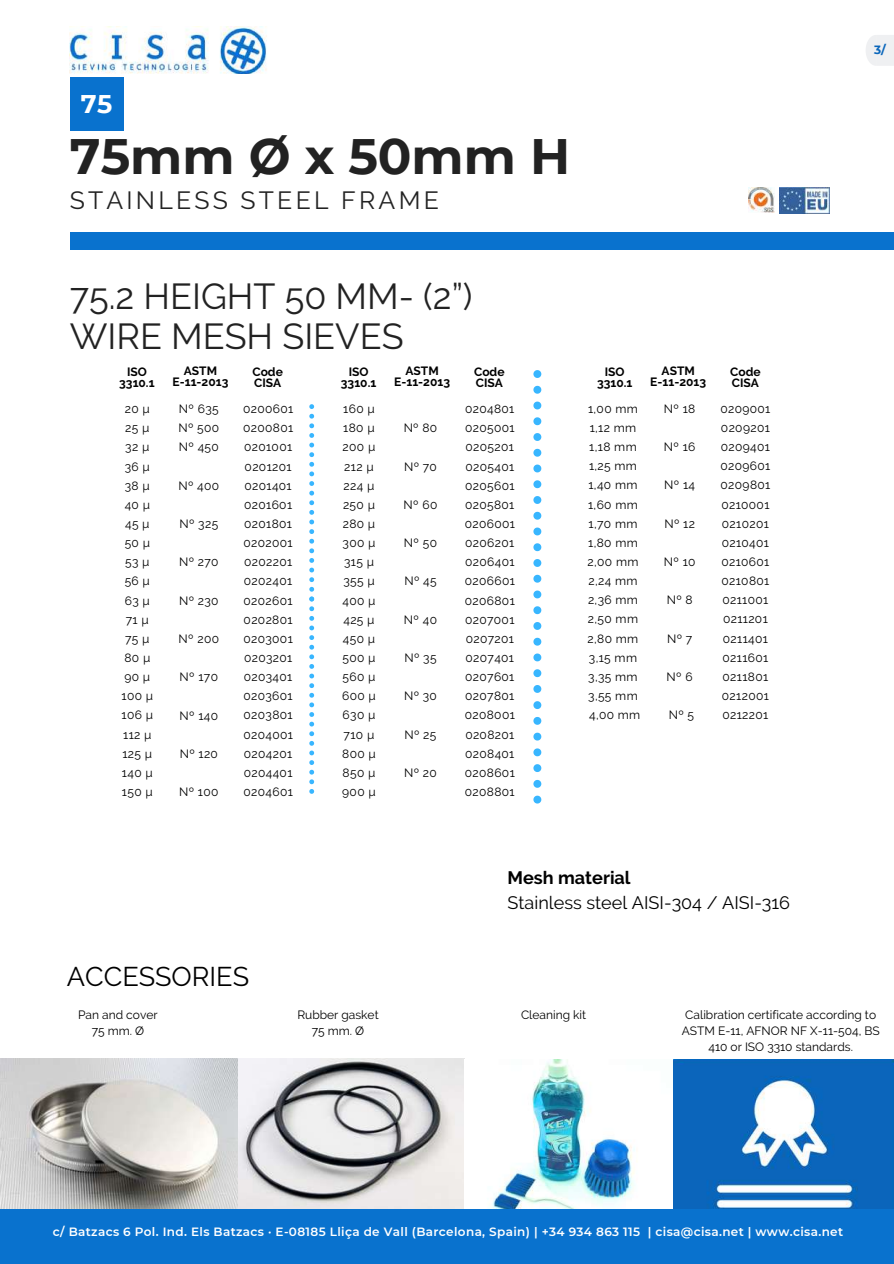
<style>
.page{position:relative;width:894px;height:1264px;background:#fff}
.page>*{position:absolute;margin:0;border:0;box-sizing:border-box;transform-origin:0 0}
.t1{font:700 49.65px "Montserrat";color:#222}
.t2{font:36px/39.5px "Raleway";color:#222}
.t3{font:27px "Raleway";color:#000}
.t4{font:700 25.5px "Montserrat";color:#fff}
.t5{font:24.9px "Raleway";letter-spacing:.13em;color:#222}
.t6{font:18px "Raleway";color:#000}
.t7{font:700 18px "Raleway";color:#000}
.t8{font:12px/19.2px "Raleway";letter-spacing:.03em;color:#000}
.t9{font:12px/15.8px "Raleway";color:#000;text-align:center}
.t10{font:600 12px "Montserrat";letter-spacing:.03em;color:#fff}
.t11{font:700 12px/11.2px "Raleway";color:#000;text-align:center}
.t12{font:700 12px "Montserrat";color:#0a66bb}
</style>
<div class="page">
<img style="left:673px;top:1059px;width:220px;height:150px">
<img style="left:238px;top:1058px;width:226px;height:151px">
<img style="left:0;top:1058px;width:238px;height:151px">
<img style="left:492px;top:1059px;width:143px;height:150px">
<div style="left:0;top:1209px;width:893px;height:54px;background:#0972ce"></div>
<div style="left:70px;top:232px;width:823px;height:17px;background:#0972ce"></div>
<svg style="left:866px;top:35px;width:27px;height:31px"></svg>
<div style="left:70px;top:78px;width:53px;height:53px;background:#0972ce"></div>
<svg style="left:533px;top:701px;width:8px;height:8px"></svg>
<svg style="left:533px;top:717px;width:8px;height:7px"></svg>
<svg style="left:533px;top:732px;width:8px;height:8px"></svg>
<svg style="left:533px;top:748px;width:8px;height:8px"></svg>
<svg style="left:533px;top:764px;width:8px;height:8px"></svg>
<svg style="left:533px;top:780px;width:8px;height:7px"></svg>
<svg style="left:533px;top:795px;width:8px;height:8px"></svg>
<svg style="left:533px;top:370px;width:8px;height:8px"></svg>
<svg style="left:533px;top:386px;width:8px;height:8px"></svg>
<svg style="left:533px;top:401px;width:8px;height:8px"></svg>
<svg style="left:533px;top:417px;width:8px;height:8px"></svg>
<svg style="left:533px;top:433px;width:8px;height:8px"></svg>
<svg style="left:533px;top:449px;width:8px;height:7px"></svg>
<svg style="left:533px;top:464px;width:8px;height:8px"></svg>
<svg style="left:533px;top:480px;width:8px;height:8px"></svg>
<svg style="left:533px;top:496px;width:8px;height:8px"></svg>
<svg style="left:533px;top:512px;width:8px;height:7px"></svg>
<svg style="left:533px;top:527px;width:8px;height:8px"></svg>
<svg style="left:533px;top:543px;width:8px;height:8px"></svg>
<svg style="left:533px;top:559px;width:8px;height:8px"></svg>
<svg style="left:533px;top:575px;width:8px;height:7px"></svg>
<svg style="left:533px;top:590px;width:8px;height:8px"></svg>
<svg style="left:533px;top:606px;width:8px;height:8px"></svg>
<svg style="left:533px;top:622px;width:8px;height:8px"></svg>
<svg style="left:533px;top:637px;width:8px;height:8px"></svg>
<svg style="left:533px;top:653px;width:8px;height:8px"></svg>
<svg style="left:533px;top:669px;width:8px;height:8px"></svg>
<svg style="left:533px;top:685px;width:8px;height:8px"></svg>
<svg style="left:309px;top:404px;width:5px;height:389px"></svg>
<img style="left:70px;top:27px;width:197px;height:47px">
<img style="left:779px;top:188px;width:50px;height:26px">
<img style="left:748px;top:188px;width:26px;height:25px">
<h3 class="t4" style="left:81px;top:88px;width:33px">75</h3>
<h1 class="t1" style="left:70px;top:125px;width:501px">75mm Ø x 50mm H</h1>
<h3 class="t5" style="left:70px;top:185px;width:370px">STAINLESS STEEL FRAME</h3>
<h2 class="t2" style="left:70px;top:277px;width:404px">75.2 HEIGHT 50 MM- (2”)<br>WIRE MESH SIEVES</h2>
<p class="t11" style="left:119px;top:366px;width:37px">ISO<br>3310.1</p>
<p class="t11" style="left:172px;top:365px;width:57px;line-height:10.8px">ASTM<br>E-11-2013</p>
<p class="t11" style="left:252px;top:366px;width:32px;text-align:left">Code<br>CISA</p>
<p class="t8" style="left:121px;top:399px;width:33px;text-align:center">20 µ<br>25 µ<br>32 µ<br>36 µ<br>38 µ<br>40 µ<br>45 µ<br>50 µ<br>53 µ<br>56 µ<br>63 µ<br>71 µ<br>75 µ<br>80 µ<br>90 µ<br>100 µ<br>106 µ<br>112 µ<br>125 µ<br>140 µ<br>150 µ</p>
<p class="t8" style="left:178px;top:399px;width:42px;text-align:justify">Nº 635<br>Nº 500<br>Nº 450</p>
<p class="t8" style="left:178px;top:476px;width:42px">Nº 400</p>
<p class="t8" style="left:179px;top:514px;width:40px">Nº 325</p>
<p class="t8" style="left:179px;top:552px;width:41px">Nº 270</p>
<p class="t8" style="left:179px;top:590px;width:41px">Nº 230</p>
<p class="t8" style="left:178px;top:629px;width:42px">Nº 200</p>
<p class="t8" style="left:179px;top:667px;width:40px">Nº 170</p>
<p class="t8" style="left:179px;top:705px;width:40px">Nº 140</p>
<p class="t8" style="left:180px;top:744px;width:40px">Nº 120</p>
<p class="t8" style="left:179px;top:782px;width:41px">Nº 100</p>
<p class="t8" style="left:243px;top:399px;width:52px">0200601<br>0200801<br>0201001<br>0201201<br>0201401<br>0201601<br>0201801<br>0202001<br>0202201<br>0202401<br>0202601<br>0202801<br>0203001<br>0203201<br>0203401<br>0203601<br>0203801<br>0204001<br>0204201<br>0204401<br>0204601</p>
<p class="t11" style="left:341px;top:366px;width:37px">ISO<br>3310.1</p>
<p class="t11" style="left:394px;top:365px;width:57px;line-height:10.8px">ASTM<br>E-11-2013</p>
<p class="t11" style="left:474px;top:366px;width:32px;text-align:left">Code<br>CISA</p>
<p class="t8" style="left:342px;top:399px;width:35px">160 µ<br>180 µ<br>200 µ<br>212 µ<br>224 µ<br>250 µ<br>280 µ<br>300 µ<br>315 µ<br>355 µ<br>400 µ<br>425 µ<br>450 µ<br>500 µ<br>560 µ<br>600 µ<br>630 µ<br>710 µ<br>800 µ<br>850 µ<br>900 µ</p>
<p class="t8" style="left:403px;top:418px;width:35px">Nº 80</p>
<p class="t8" style="left:404px;top:456px;width:34px">Nº 70</p>
<p class="t8" style="left:403px;top:495px;width:35px">Nº 60</p>
<p class="t8" style="left:404px;top:533px;width:35px">Nº 50</p>
<p class="t8" style="left:404px;top:571px;width:34px">Nº 45</p>
<p class="t8" style="left:404px;top:610px;width:35px">Nº 40</p>
<p class="t8" style="left:404px;top:648px;width:34px">Nº 35</p>
<p class="t8" style="left:404px;top:686px;width:34px">Nº 30</p>
<p class="t8" style="left:404px;top:724px;width:33px">Nº 25</p>
<p class="t8" style="left:404px;top:763px;width:34px">Nº 20</p>
<p class="t8" style="left:464px;top:399px;width:52px;text-align:justify">0204801<br>0205001<br>0205201<br>0205401<br>0205601<br>0205801<br>0206001<br>0206201<br>0206401<br>0206601<br>0206801<br>0207001<br>0207201<br>0207401<br>0207601<br>0207801<br>0208001<br>0208201<br>0208401<br>0208601<br>0208801</p>
<p class="t11" style="left:597px;top:366px;width:37px">ISO<br>3310.1</p>
<p class="t11" style="left:650px;top:365px;width:57px;line-height:10.8px">ASTM<br>E-11-2013</p>
<p class="t11" style="left:730px;top:366px;width:32px;text-align:left">Code<br>CISA</p>
<p class="t8" style="left:720px;top:399px;width:51px">0209001<br>0209201<br>0209401<br>0209601<br>0209801<br>0210001<br>0210201<br>0210401<br>0210601<br>0210801<br>0211001<br>0211201<br>0211401<br>0211601<br>0211801<br>0212001<br>0212201</p>
<p class="t8" style="left:663px;top:399px;width:33px">Nº 18</p>
<p class="t8" style="left:663px;top:437px;width:33px">Nº 16</p>
<p class="t8" style="left:664px;top:475px;width:32px">Nº 14</p>
<p class="t8" style="left:664px;top:514px;width:32px">Nº 12</p>
<p class="t8" style="left:663px;top:552px;width:33px">Nº 10</p>
<p class="t8" style="left:666px;top:590px;width:27px">Nº 8</p>
<p class="t8" style="left:667px;top:628px;width:27px">Nº 7</p>
<p class="t8" style="left:666px;top:667px;width:28px">Nº 6</p>
<p class="t8" style="left:668px;top:705px;width:27px">Nº 5</p>
<p class="t8" style="left:587px;top:399px;width:54px">1,00 mm<br>1,12 mm<br>1,18 mm<br>1,25 mm<br>1,40 mm<br>1,60 mm<br>1,70 mm<br>1,80 mm<br>2,00 mm<br>2,24 mm<br>2,36 mm<br>2,50 mm<br>2,80 mm<br>3,15 mm<br>3,35 mm<br>3,55 mm<br>4,00 mm</p>
<h3 class="t7" style="left:507px;top:867px;width:124px">Mesh material</h3>
<h3 class="t6" style="left:507px;top:892px;width:284px">Stainless steel AISI-304 / AISI-316</h3>
<p class="t12" style="left:873px;top:43px;width:13px">3/</p>
<h3 class="t3" style="left:67px;top:960px;width:184px">ACCESSORIES</h3>
<p class="t9" style="left:78px;top:1006px;width:81px">Pan and cover<br>75 mm. Ø</p>
<p class="t9" style="left:297px;top:1006px;width:83px">Rubber gasket<br>75 mm. Ø</p>
<p class="t9" style="left:521px;top:1006px;width:67px">Cleaning kit</p>
<p class="t9" style="left:681px;top:1006px;width:199px">Calibration certificate according to<br>ASTM E-11, AFNOR NF X-11-504, BS<br>410 or ISO 3310 standards.</p>
<p class="t10" style="left:53px;top:1224px;width:791px">c/ Batzacs 6 Pol. Ind. Els Batzacs · E-08185 Lliça de Vall (Barcelona, Spain) | +34 934 863 115 | cisa@cisa.net | www.cisa.net</p>
</div>
